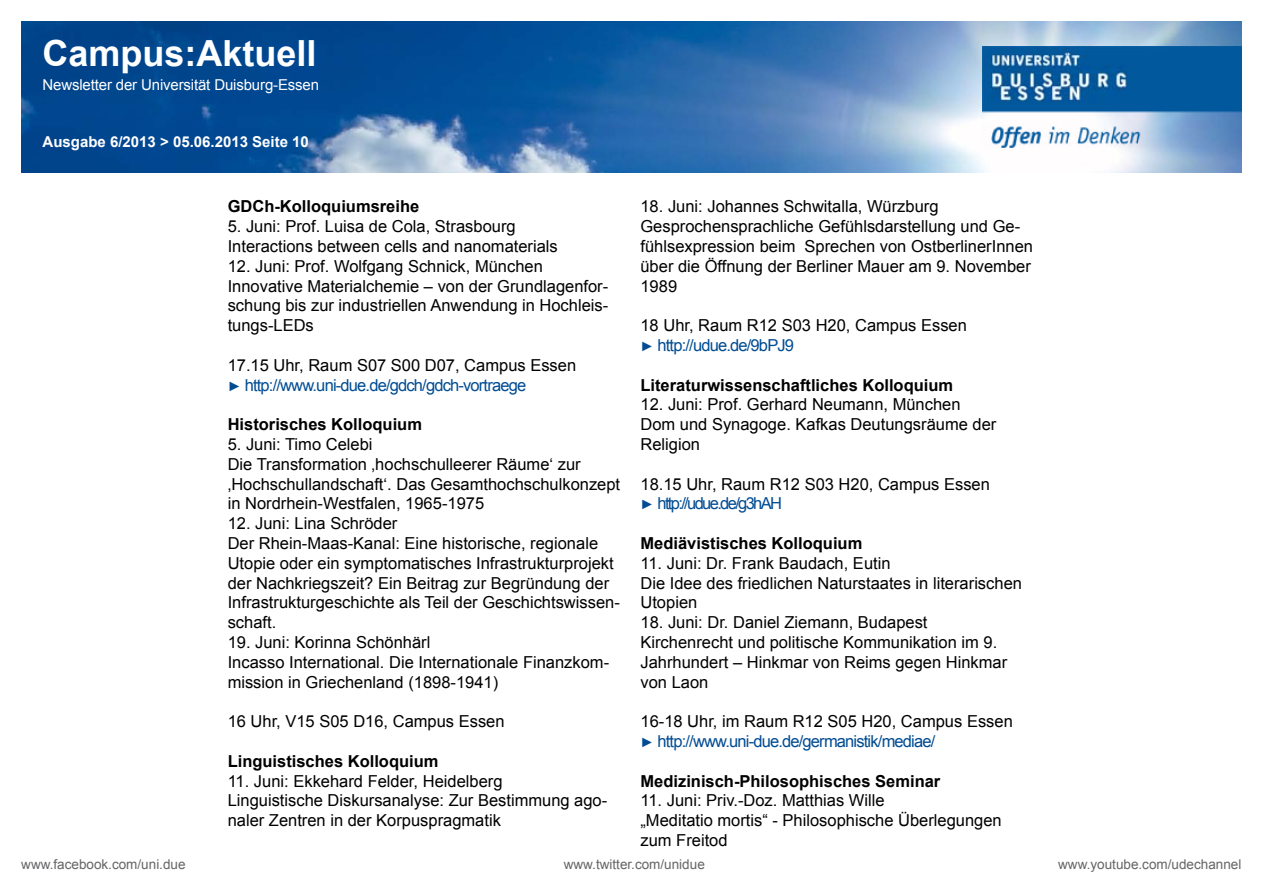
<style>
.page{position:relative;width:1263px;height:893px;background:#fff}
.page>*{position:absolute;margin:0;border:0;box-sizing:border-box;transform-origin:0 0}
.t1{font:700 36px "Arial";color:#fff}
.t2{font:16.5px/19.8px "Arial";color:#000}
.t3{font:700 16.5px "Arial";color:#000}
.t4{font:16.5px/19.8px "Arial";letter-spacing:-.05em;color:#004c93}
.t5{font:15px "Arial";letter-spacing:-.01em;color:#fff}
.t6{font:700 15px "Arial";color:#fff}
.t7{font:13.5px "Arial";color:#646567}
.s1{color:#000}
.s2{font-size:13.5px}
.s3{font-size:13.5px;color:#004c93}
.s4{color:#004c93}
</style>
<div class="page">
<img style="left:21px;top:21px;width:1221px;height:152px">
<img style="left:982px;top:47px;width:260px;height:100px">
<h1 class="t1" style="left:43px;top:29px;width:276px">Campus:Aktuell</h1>
<p class="t5" style="left:43px;top:74px;width:278px">Newsletter der Universität Duisburg-Essen</p>
<p class="t6" style="left:43px;top:132px;width:268px">Ausgabe 6/2013 &gt; 05.06.2013 Seite 10</p>
<p class="t3" style="left:228px;top:196px;width:193px">GDCh-Kolloquiumsreihe</p>
<p class="t2" style="left:228px;top:217px;width:332px">5. Juni: Prof. Luisa de Cola, Strasbourg<br>Interactions between cells and nanomaterials</p>
<p class="t2" style="left:228px;top:256px;width:382px">12. Juni: Prof. Wolfgang Schnick, München Innovative Materialchemie – von der Grundlagenfor&shy;schung bis zur industriellen Anwendung in Hochleis&shy;tungs-LEDs</p>
<p class="t4" style="left:228px;top:355px;width:350px"><span class="s1">17.15 Uhr, Raum S07 S00 D07, Campus Essen </span><span class="s2">►</span> http://www.uni-due.de/gdch/gdch-vortraege</p>
<p class="t3" style="left:228px;top:413px;width:196px">Historisches Kolloquium</p>
<p class="t2" style="left:228px;top:434px;width:394px">5. Juni: Timo Celebi<br>Die Transformation ‚hochschulleerer Räume‘ zur ‚Hochschullandschaft‘. Das Gesamthochschulkonzept in Nordrhein-Westfalen, 1965-1975</p>
<p class="t2" style="left:228px;top:514px;width:394px">12. Juni: Lina Schröder<br>Der Rhein-Maas-Kanal: Eine historische, regionale Utopie oder ein symptomatisches Infrastrukturprojekt der Nachkriegszeit? Ein Beitrag zur Begründung der Infrastrukturgeschichte als Teil der Geschichtswissen&shy;schaft.</p>
<p class="t2" style="left:228px;top:632px;width:383px">19. Juni: Korinna Schönhärl<br>Incasso International. Die Internationale Finanzkom&shy;mission in Griechenland (1898-1941)</p>
<p class="t2" style="left:228px;top:712px;width:278px">16 Uhr, V15 S05 D16, Campus Essen</p>
<p class="t3" style="left:228px;top:750px;width:212px">Linguistisches Kolloquium</p>
<p class="t2" style="left:228px;top:771px;width:381px">11. Juni: Ekkehard Felder, Heidelberg<br>Linguistische Diskursanalyse: Zur Bestimmung ago&shy;naler Zentren in der Korpuspragmatik</p>
<p class="t2" style="left:640px;top:197px;width:394px">18. Juni: Johannes Schwitalla, Würzburg Gesprochensprachliche Gefühlsdarstellung und Ge&shy;fühlsexpression beim Sprechen von OstberlinerInnen über die Öffnung der Berliner Mauer am 9. November 1989</p>
<p class="t2" style="left:640px;top:316px;width:328px">18 Uhr, Raum R12 S03 H20, Campus Essen <span class="s3">►</span> <span class="s4">http://udue.de/9bPJ9</span></p>
<p class="t3" style="left:640px;top:374px;width:314px">Literaturwissenschaftliches Kolloquium</p>
<p class="t2" style="left:640px;top:395px;width:357px">12. Juni: Prof. Gerhard Neumann, München<br>Dom und Synagoge. Kafkas Deutungsräume der<br>Religion</p>
<p class="t2" style="left:640px;top:474px;width:351px">18.15 Uhr, Raum R12 S03 H20, Campus Essen <span class="s3">►</span> <span class="s4">http://udue.de/g3hAH</span></p>
<p class="t3" style="left:640px;top:532px;width:223px">Mediävistisches Kolloquium</p>
<p class="t2" style="left:640px;top:553px;width:383px">11. Juni: Dr. Frank Baudach, Eutin<br>Die Idee des friedlichen Naturstaates in literarischen<br>Utopien</p>
<p class="t2" style="left:640px;top:613px;width:368px">18. Juni: Dr. Daniel Ziemann, Budapest Kirchenrecht und politische Kommunikation im 9.<br>Jahrhundert – Hinkmar von Reims gegen Hinkmar von Laon</p>
<p class="t4" style="left:640px;top:712px;width:374px"><span class="s1">16-18 Uhr, im Raum R12 S05 H20, Campus Essen </span><span class="s2">►</span> http://www.uni-due.de/germanistik/mediae/</p>
<p class="t3" style="left:640px;top:770px;width:302px">Medizinisch-Philosophisches Seminar</p>
<p class="t2" style="left:640px;top:791px;width:363px">11. Juni: Priv.-Doz. Matthias Wille<br>„Meditatio mortis“ - Philosophische Überlegungen zum Freitod</p>
<p class="t7" style="left:21px;top:855px;width:166px">www.facebook.com/uni.due</p>
<p class="t7" style="left:564px;top:855px;width:143px">www.twitter.com/unidue</p>
<p class="t7" style="left:1058px;top:855px;width:185px">www.youtube.com/udechannel</p>
</div>
